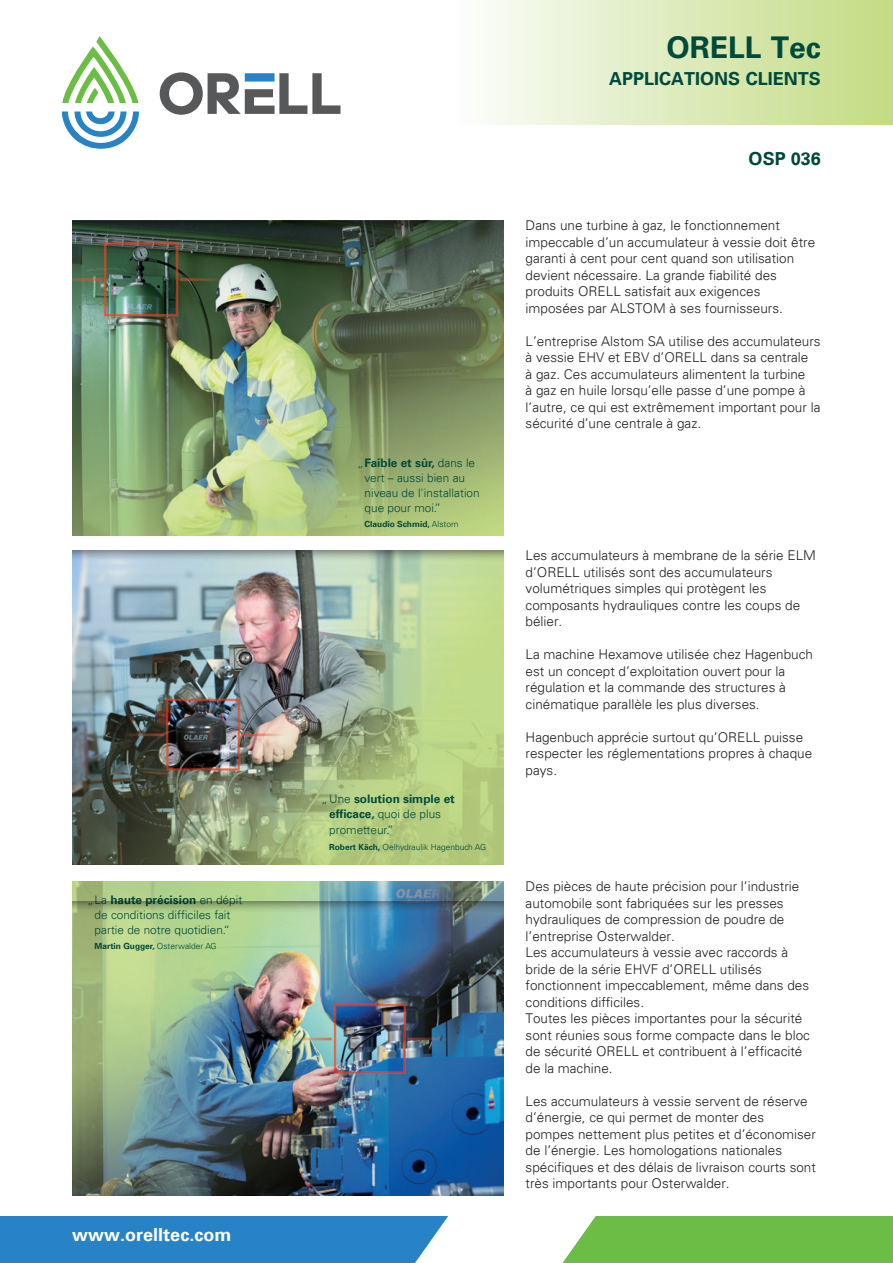
<style>
.page{position:relative;width:893px;height:1263px;background:#fff}
.page>*{position:absolute;margin:0;border:0;box-sizing:border-box;transform-origin:0 0}
.t1{font:700 30px "Univers LT";color:#004a3c}
.t2{font:700 18px "Univers LT";color:#004a3c}
.t3{font:700 18px "Univers LT";color:#fff}
.t4{font:300 13.5px/16.5px "Univers LT";color:#231f20}
.t5{font:300 11.7px/15.1px "Univers LT";color:#004a3c}
.t6{font:700 8.4px "Univers LT";color:#004a3c}
.t7{font:300 8.4px "Univers LT";color:#004a3c}
.s1{font-weight:700}
.s2{font-weight:300}
</style>
<div class="page">
<div style="left:455px;top:0;width:438px;height:125px;background:linear-gradient(to right,#fcfdfc,#c2db83)"></div>
<div style="left:550px;top:1217px;width:343px;height:46px;background:#6cbd45"></div>
<div style="left:0;top:1217px;width:453px;height:46px;background:#2783c5"></div>
<svg style="left:406px;top:1216px;width:193px;height:47px"></svg>
<svg style="left:62px;top:36px;width:76px;height:67px"></svg>
<svg style="left:62px;top:111px;width:77px;height:38px"></svg>
<svg style="left:160px;top:72px;width:180px;height:43px"></svg>
<img style="left:72px;top:220px;width:431px;height:315px">
<svg style="left:72px;top:221px;width:386px;height:15px;background:#25352a"></svg>
<img style="left:72px;top:881px;width:432px;height:315px">
<img style="left:72px;top:567px;width:432px;height:298px">
<svg style="left:72px;top:550px;width:432px;height:17px;background:#a7bdb1"></svg>
<img style="left:72px;top:901px;width:432px;height:17px">
<p class="t5" style="left:87px;top:892px;width:157px;text-align:center">„La <span class="s1">haute précision</span> en dépit de conditions difficiles fait partie de notre quotidien.“</p>
<p class="t6" style="left:95px;top:941px;width:124px">Martin Gugger, <span class="s2">Osterwalder AG</span></p>
<h2 class="t3" style="left:72px;top:1224px;width:161px">www.orelltec.com</h2>
<p class="t5" style="left:365px;top:455px;width:117px;text-indent:-8px">„<span class="s1">Faible et sûr,</span> dans le vert – aussi bien au niveau de l'installation que pour moi.”</p>
<p class="t6" style="left:365px;top:519px;width:95px">Claudio Schmid, <span class="s2">Alstom</span></p>
<p class="t5" style="left:329px;top:791px;width:127px;text-indent:-8px">„Une <span class="s1">solution simple et efficace,</span> quoi de plus prometteur.”</p>
<p class="t7" style="left:329px;top:842px;width:158px"><span class="s1">Robert Käch,</span> Oelhydraulik Hagenbuch AG</p>
<h1 class="t1" style="left:666px;top:29px;width:156px">ORELL Tec</h1>
<h2 class="t2" style="left:609px;top:68px;width:213px">APPLICATIONS CLIENTS</h2>
<h2 class="t2" style="left:749px;top:149px;width:74px">OSP 036</h2>
<p class="t4" style="left:526px;top:217px;width:291px">Dans une turbine à gaz, le fonctionnement impeccable d’un accumulateur à vessie doit être garanti à cent pour cent quand son utilisation devient nécessaire. La grande fiabilité des produits ORELL satisfait aux exigences imposées par ALSTOM à ses fournisseurs.</p>
<p class="t4" style="left:526px;top:333px;width:297px">L’entreprise Alstom SA utilise des accumulateurs à vessie EHV et EBV d’ORELL dans sa centrale<br>à gaz. Ces accumulateurs alimentent la turbine<br>à gaz en huile lorsqu’elle passe d’une pompe à l’autre, ce qui est extrêmement important pour la sécurité d’une centrale à gaz.</p>
<p class="t4" style="left:526px;top:547px;width:292px">Les accumulateurs à membrane de la série ELM d’ORELL utilisés sont des accumulateurs volumétriques simples qui protègent les composants hydrauliques contre les coups de bélier.</p>
<p class="t4" style="left:526px;top:646px;width:289px">La machine Hexamove utilisée chez Hagenbuch est un concept d’exploitation ouvert pour la régulation et la commande des structures à cinématique parallèle les plus diverses.</p>
<p class="t4" style="left:526px;top:728px;width:288px">Hagenbuch apprécie surtout qu’ORELL puisse respecter les réglementations propres à chaque pays.</p>
<p class="t4" style="left:526px;top:878px;width:286px">Des pièces de haute précision pour l’industrie automobile sont fabriquées sur les presses hydrauliques de compression de poudre de l’entreprise Osterwalder.<br>Les accumulateurs à vessie avec raccords à bride de la série EHVF d’ORELL utilisés fonctionnent impeccablement, même dans des conditions difficiles.<br>Toutes les pièces importantes pour la sécurité sont réunies sous forme compacte dans le bloc de sécurité ORELL et contribuent à l’efficacité de la machine.</p>
<p class="t4" style="left:526px;top:1092px;width:292px">Les accumulateurs à vessie servent de réserve d’énergie, ce qui permet de monter des pompes nettement plus petites et d’économiser de l’énergie. Les homologations nationales spécifiques et des délais de livraison courts sont très importants pour Osterwalder.</p>
</div>
